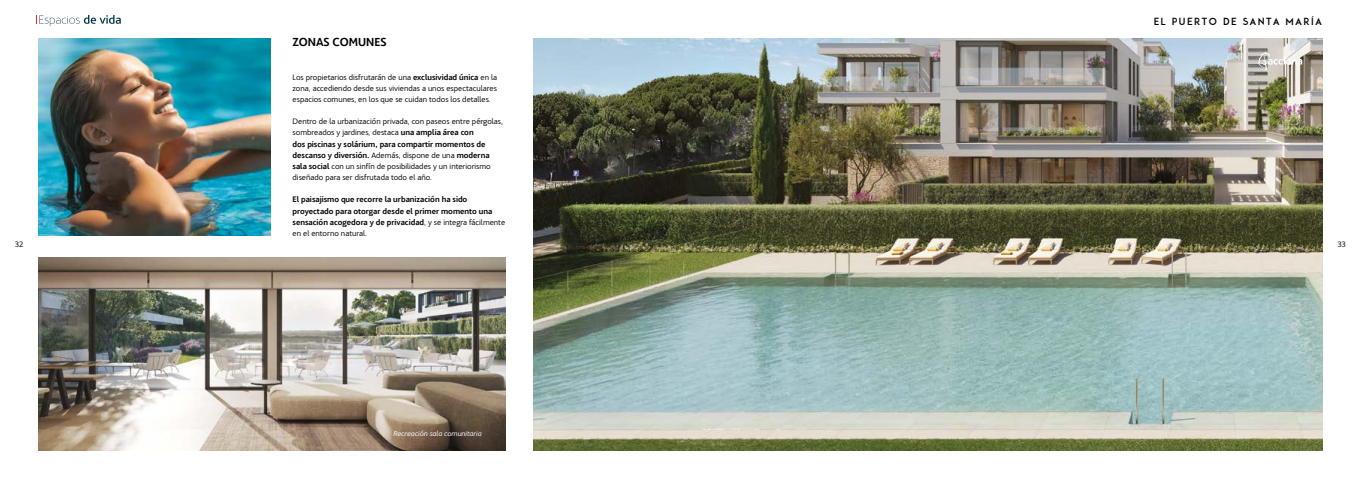
<style>
.page{position:relative;width:1361px;height:489px;background:#fff}
.page>*{position:absolute;margin:0;border:0;box-sizing:border-box;transform-origin:0 0}
.t1{font:700 12px "Acciona";color:#000}
.t2{font:9.75px "ADAM";letter-spacing:.16em;color:#000}
.t3{font:300 8.25px/11.2px "Acciona";color:#000;text-align:justify}
.t4{font:700 8.25px/11.2px "Acciona";color:#000}
.t5{font:italic 300 7.5px "Acciona";color:#fff}
.s1{font-weight:700}
.s2{font-weight:300}
</style>
<div class="page">
<img style="left:534px;top:38px;width:788px;height:413px">
<img style="left:38px;top:258px;width:467px;height:193px">
<img style="left:38px;top:38px;width:233px;height:198px">
<svg style="left:1258px;top:52px;width:44px;height:19px"></svg>
<svg style="left:36px;top:15px;width:85px;height:11px"></svg>
<h1 class="t1" style="left:293px;top:33px;width:95px">ZONAS COMUNES</h1>
<p class="t3" style="left:293px;top:71px;width:206px">Los propietarios disfrutarán de una <span class="s1">exclusividad única</span> en la zona, accediendo desde sus viviendas a unos espectaculares espacios comunes, en los que se cuidan todos los detalles.</p>
<p class="t3" style="left:293px;top:115px;width:212px;text-align:left">Dentro de la urbanización privada, con paseos entre pérgolas, sombreados y jardines, destaca <span class="s1">una amplia área con<br>dos piscinas y solárium, para compartir momentos de descanso y diversión.</span> Además, dispone de una <span class="s1">moderna sala social</span> con un sinfín de posibilidades y un interiorismo diseñado para ser disfrutada todo el año.</p>
<p class="t4" style="left:293px;top:193px;width:214px">El paisajismo que recorre la urbanización ha sido proyectado para otorgar desde el primer momento una sensación acogedora y de privacidad<span class="s2">, y se integra fácilmente en el entorno natural.</span></p>
<p class="t2" style="left:1153px;top:15px;width:169px">EL PUERTO DE SANTA MARÍA</p>
<p class="t3" style="left:15px;top:238px;width:10px">32</p>
<p class="t3" style="left:1338px;top:238px;width:9px">33</p>
<p class="t5" style="left:394px;top:428px;width:90px">Recreación sala comunitaria</p>
</div>
